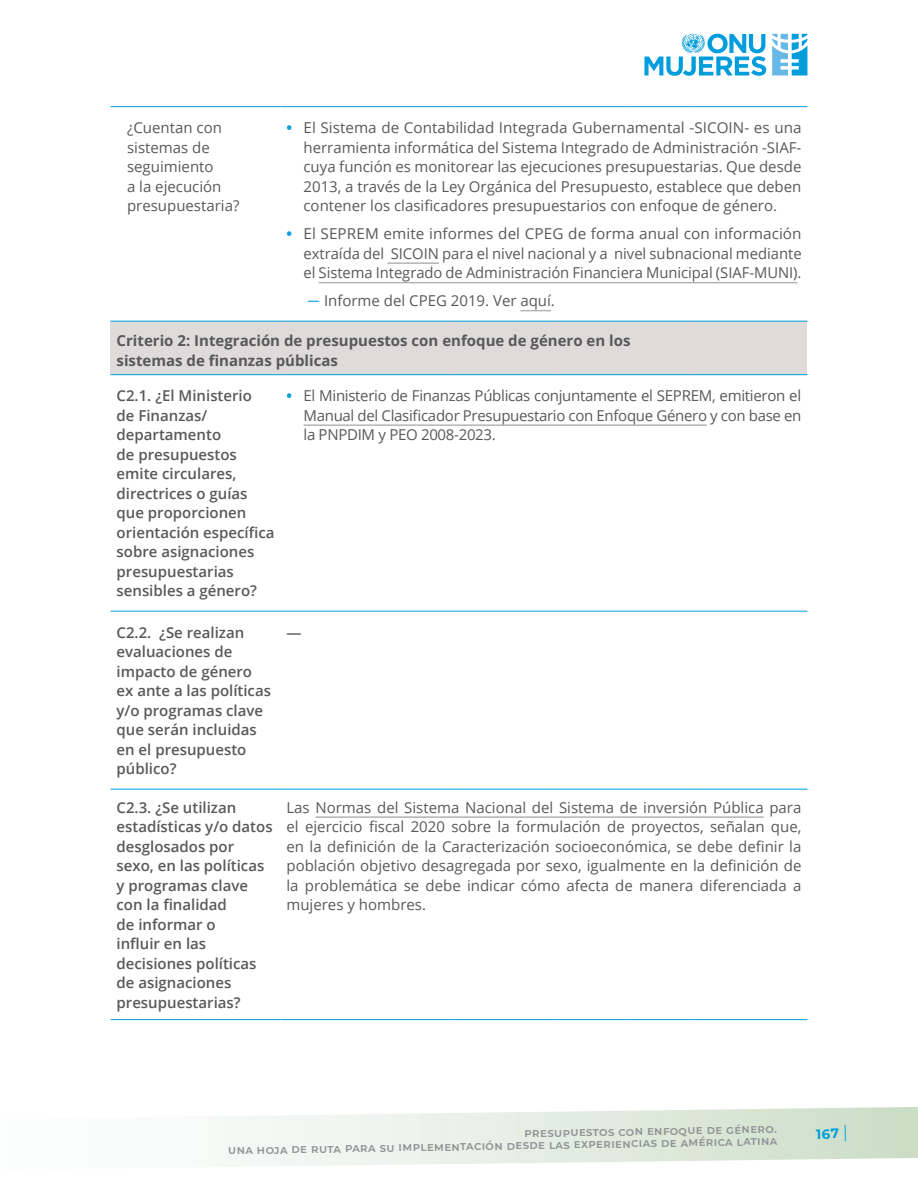
<style>
.page{position:relative;width:918px;height:1188px;background:#fff}
.page>*{position:absolute;margin:0;border:0;box-sizing:border-box;transform-origin:0 0}
.t1{font:15px/19.5px "Open Sans";color:#58595b;text-align:justify}
.t2{font:600 15px/19.5px "Open Sans";color:#58595b}
.t3{font:700 15px/19.5px "Open Sans";color:#58595b}
.t4{font:700 13.5px "Montserrat";color:#009ddc}
.t5{font:600 12px/12px "Montserrat";color:#939598;text-align:right}
.s1{font-weight:700;color:#009ddc}
.s2{font-family:"Calibri";color:#009ddc}
.s3{font-weight:400;font-size:17.55px}
</style>
<div class="page">
<svg style="left:245px;top:1107px;width:673px;height:59px"></svg>
<svg style="left:644px;top:33px;width:122px;height:43px"></svg>
<svg style="left:772px;top:34px;width:35px;height:41px"></svg>
<div style="left:111px;top:321px;width:696px;height:54px;background:#dedbda"></div>
<hr style="left:111px;top:321px;width:169px;height:1px;background:#009ddc">
<hr style="left:280px;top:321px;width:175px;height:1px;background:#009ddc">
<hr style="left:455px;top:321px;width:102px;height:1px;background:#009ddc">
<hr style="left:557px;top:321px;width:72px;height:1px;background:#009ddc">
<hr style="left:629px;top:321px;width:61px;height:1px;background:#009ddc">
<hr style="left:690px;top:321px;width:117px;height:1px;background:#009ddc">
<hr style="left:111px;top:611px;width:169px;height:1px;background:#009ddc">
<hr style="left:280px;top:611px;width:175px;height:1px;background:#009ddc">
<hr style="left:455px;top:611px;width:102px;height:1px;background:#009ddc">
<hr style="left:557px;top:611px;width:72px;height:1px;background:#009ddc">
<hr style="left:629px;top:611px;width:61px;height:1px;background:#009ddc">
<hr style="left:690px;top:611px;width:117px;height:1px;background:#009ddc">
<hr style="left:111px;top:789px;width:169px;height:1px;background:#009ddc">
<hr style="left:280px;top:789px;width:175px;height:1px;background:#009ddc">
<hr style="left:455px;top:789px;width:102px;height:1px;background:#009ddc">
<hr style="left:557px;top:789px;width:72px;height:1px;background:#009ddc">
<hr style="left:629px;top:789px;width:61px;height:1px;background:#009ddc">
<hr style="left:690px;top:789px;width:117px;height:1px;background:#009ddc">
<hr style="left:111px;top:1019px;width:169px;height:1px;background:#009ddc">
<hr style="left:280px;top:1019px;width:175px;height:1px;background:#009ddc">
<hr style="left:455px;top:1019px;width:102px;height:1px;background:#009ddc">
<hr style="left:557px;top:1019px;width:72px;height:1px;background:#009ddc">
<hr style="left:629px;top:1019px;width:61px;height:1px;background:#009ddc">
<hr style="left:690px;top:1019px;width:117px;height:1px;background:#009ddc">
<hr style="left:111px;top:106px;width:169px;height:1px;background:#009ddc">
<hr style="left:280px;top:106px;width:175px;height:1px;background:#009ddc">
<hr style="left:455px;top:106px;width:102px;height:1px;background:#009ddc">
<hr style="left:557px;top:106px;width:72px;height:1px;background:#009ddc">
<hr style="left:629px;top:106px;width:61px;height:1px;background:#009ddc">
<hr style="left:690px;top:106px;width:117px;height:1px;background:#009ddc">
<hr style="left:111px;top:374px;width:169px;height:1px;background:#009ddc">
<hr style="left:280px;top:374px;width:175px;height:1px;background:#009ddc">
<hr style="left:455px;top:374px;width:102px;height:1px;background:#009ddc">
<hr style="left:557px;top:374px;width:72px;height:1px;background:#009ddc">
<hr style="left:629px;top:374px;width:61px;height:1px;background:#009ddc">
<hr style="left:690px;top:374px;width:117px;height:1px;background:#009ddc">
<hr style="left:387px;top:262px;width:52px;height:2px;background:#b1b4b6">
<hr style="left:319px;top:282px;width:479px;height:1px;background:#b1b4b6">
<hr style="left:520px;top:310px;width:31px;height:1px;background:#b1b4b6">
<hr style="left:304px;top:424px;width:403px;height:2px;background:#b1b4b6">
<hr style="left:316px;top:816px;width:448px;height:2px;background:#b1b4b6">
<p class="t1" style="left:127px;top:118px;width:114px;text-align:left">¿Cuentan con sistemas de seguimiento<br>a la ejecución presupuestaria?</p>
<p class="t1" style="left:304px;top:118px;width:500px;text-indent:-17px"><span class="s1">•</span> El Sistema de Contabilidad Integrada Gubernamental -SICOIN- es una herramienta informática del Sistema Integrado de Administración -SIAF&shy;cuya función es monitorear las ejecuciones presupuestarias. Que desde 2013, a través de la Ley Orgánica del Presupuesto, establece que deben contener los clasificadores presupuestarios con enfoque de género.</p>
<p class="t1" style="left:304px;top:224px;width:500px;text-indent:-17px"><span class="s1">•</span> El SEPREM emite informes del CPEG de forma anual con información extraída del SICOIN para el nivel nacional y a nivel subnacional mediante el Sistema Integrado de Administración Financiera Municipal (SIAF-MUNI).</p>
<p class="t1" style="left:307px;top:291px;width:249px"><span class="s2">͹</span> Informe del CPEG 2019. Ver aquí.</p>
<p class="t3" style="left:117px;top:331px;width:515px">Criterio 2: Integración de presupuestos con enfoque de género en los sistemas de finanzas públicas</p>
<p class="t2" style="left:117px;top:386px;width:159px">C2.1. ¿El Ministerio<br>de Finanzas/ departamento<br>de presupuestos emite circulares, directrices o guías que proporcionen orientación específica sobre asignaciones presupuestarias sensibles a género?</p>
<p class="t1" style="left:304px;top:386px;width:499px;text-indent:-17px"><span class="s1">•</span> El Ministerio de Finanzas Públicas conjuntamente el SEPREM, emitieron el Manual del Clasificador Presupuestario con Enfoque Género y con base en la PNPDIM y PEO 2008-2023.</p>
<p class="t2" style="left:117px;top:622px;width:156px">C2.2. ¿Se realizan evaluaciones de impacto de género ex ante a las políticas y/o programas clave que serán incluidas en el presupuesto público?</p>
<p class="t2" style="left:286px;top:622px;width:16px">—</p>
<p class="t2" style="left:117px;top:797px;width:158px">C2.3. ¿Se utilizan estadísticas y/o datos desglosados por sexo, en las políticas y programas clave con la finalidad<br>de informar o<br>influir en las decisiones políticas de asignaciones presupuestarias?</p>
<p class="t1" style="left:286px;top:797px;width:516px">Las Normas del Sistema Nacional del Sistema de inversión Pública para el ejercicio fiscal 2020 sobre la formulación de proyectos, señalan que, en la definición de la Caracterización socioeconómica, se debe definir la población objetivo desagregada por sexo, igualmente en la definición de la problemática se debe indicar cómo afecta de manera diferenciada a mujeres y hombres.</p>
<p class="t5" style="left:228px;top:1132px;width:551px;rotate:-1deg">presupuestos con enfoque de género.<br>una hoja de ruta para su implementación desde las experiencias de américa latina</p>
<p class="t4" style="left:816px;top:1125px;width:33px;rotate:-1deg">167 <span class="s3">|</span></p>
</div>
